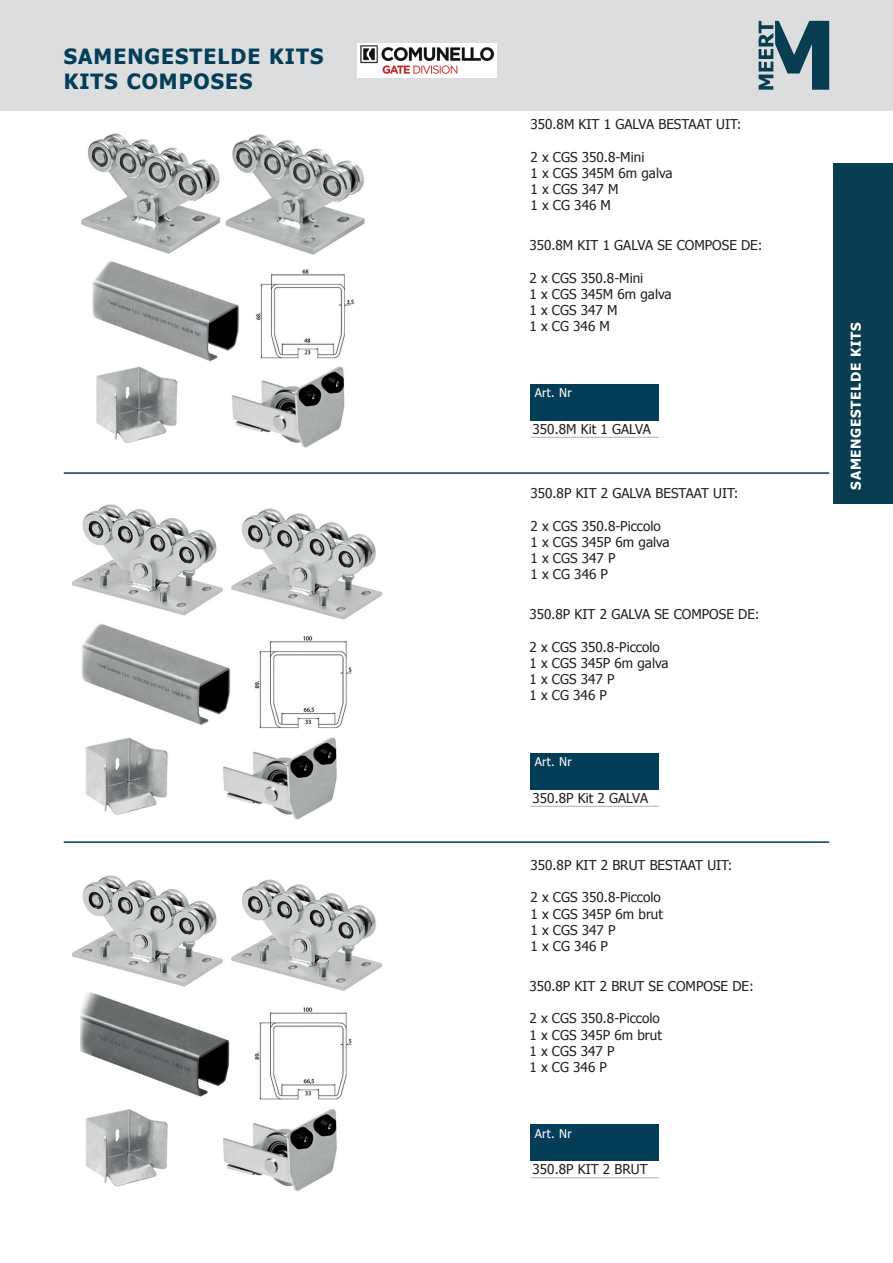
<style>
.page{position:relative;width:893px;height:1263px;background:#fff}
.page>*{position:absolute;margin:0;border:0;box-sizing:border-box;transform-origin:0 0}
.t1{font:700 21px/25.2px "Tahoma";letter-spacing:.05em;color:#033d57}
.t2{font:13.5px/16.2px "Tahoma";color:#231f20}
.t3{font:700 13.5px "Tahoma";letter-spacing:.05em;color:#fff}
.t4{font:12px "Tahoma";letter-spacing:.025em;color:#fff}
</style>
<div class="page">
<div style="left:833px;top:164px;width:60px;height:340px;background:#093d52"></div>
<div style="left:0;top:0;width:893px;height:111px;background:#dcdddf"></div>
<svg style="left:759px;top:21px;width:70px;height:69px"></svg>
<hr style="left:64px;top:472px;width:765px;height:2px;background:#033d57">
<hr style="left:64px;top:841px;width:765px;height:2px;background:#033d57">
<img style="left:72px;top:504px;width:310px;height:316px">
<div style="left:530px;top:753px;width:129px;height:36px;background:#033d57"></div>
<hr style="left:530px;top:806px;width:129px;height:1px;background:#9cb4c6">
<img style="left:72px;top:875px;width:310px;height:316px">
<div style="left:530px;top:1124px;width:129px;height:37px;background:#033d57"></div>
<hr style="left:530px;top:1177px;width:129px;height:1px;background:#9cb4c6">
<img style="left:81px;top:133px;width:284px;height:315px">
<div style="left:530px;top:384px;width:129px;height:36px;background:#033d57"></div>
<hr style="left:530px;top:437px;width:129px;height:1px;background:#9cb4c6">
<img style="left:358px;top:43px;width:139px;height:35px">
<h1 class="t1" style="left:64px;top:42px;width:261px">SAMENGESTELDE KITS<br>KITS COMPOSES</h1>
<p class="t2" style="left:530px;top:116px;width:213px">350.8M KIT 1 GALVA BESTAAT UIT:</p>
<p class="t2" style="left:530px;top:148px;width:144px">2 x CGS 350.8-Mini<br>1 x CGS 345M 6m galva<br>1 x CGS 347 M<br>1 x CG 346 M</p>
<p class="t2" style="left:529px;top:237px;width:235px">350.8M KIT 1 GALVA SE COMPOSE DE:</p>
<p class="t2" style="left:529px;top:269px;width:144px">2 x CGS 350.8-Mini<br>1 x CGS 345M 6m galva<br>1 x CGS 347 M<br>1 x CG 346 M</p>
<p class="t4" style="left:535px;top:385px;width:39px">Art. Nr</p>
<p class="t2" style="left:533px;top:420px;width:120px">350.8M Kit 1 GALVA</p>
<p class="t2" style="left:530px;top:485px;width:210px">350.8P KIT 2 GALVA BESTAAT UIT:</p>
<p class="t2" style="left:530px;top:517px;width:141px">2 x CGS 350.8-Piccolo<br>1 x CGS 345P 6m galva<br>1 x CGS 347 P<br>1 x CG 346 P</p>
<p class="t2" style="left:529px;top:606px;width:232px">350.8P KIT 2 GALVA SE COMPOSE DE:</p>
<p class="t2" style="left:529px;top:638px;width:141px">2 x CGS 350.8-Piccolo<br>1 x CGS 345P 6m galva<br>1 x CGS 347 P<br>1 x CG 346 P</p>
<p class="t4" style="left:535px;top:754px;width:39px">Art. Nr</p>
<p class="t2" style="left:533px;top:789px;width:117px">350.8P Kit 2 GALVA</p>
<p class="t2" style="left:530px;top:856px;width:204px">350.8P KIT 2 BRUT BESTAAT UIT:</p>
<p class="t2" style="left:530px;top:889px;width:134px">2 x CGS 350.8-Piccolo<br>1 x CGS 345P 6m brut<br>1 x CGS 347 P<br>1 x CG 346 P</p>
<p class="t2" style="left:529px;top:977px;width:226px">350.8P KIT 2 BRUT SE COMPOSE DE:</p>
<p class="t2" style="left:529px;top:1010px;width:134px">2 x CGS 350.8-Piccolo<br>1 x CGS 345P 6m brut<br>1 x CGS 347 P<br>1 x CG 346 P</p>
<p class="t4" style="left:535px;top:1125px;width:39px">Art. Nr</p>
<p class="t2" style="left:533px;top:1161px;width:116px">350.8P KIT 2 BRUT</p>
<p class="t3" style="left:846px;top:490px;width:168px;rotate:-90deg">SAMENGESTELDE KITS</p>
</div>
